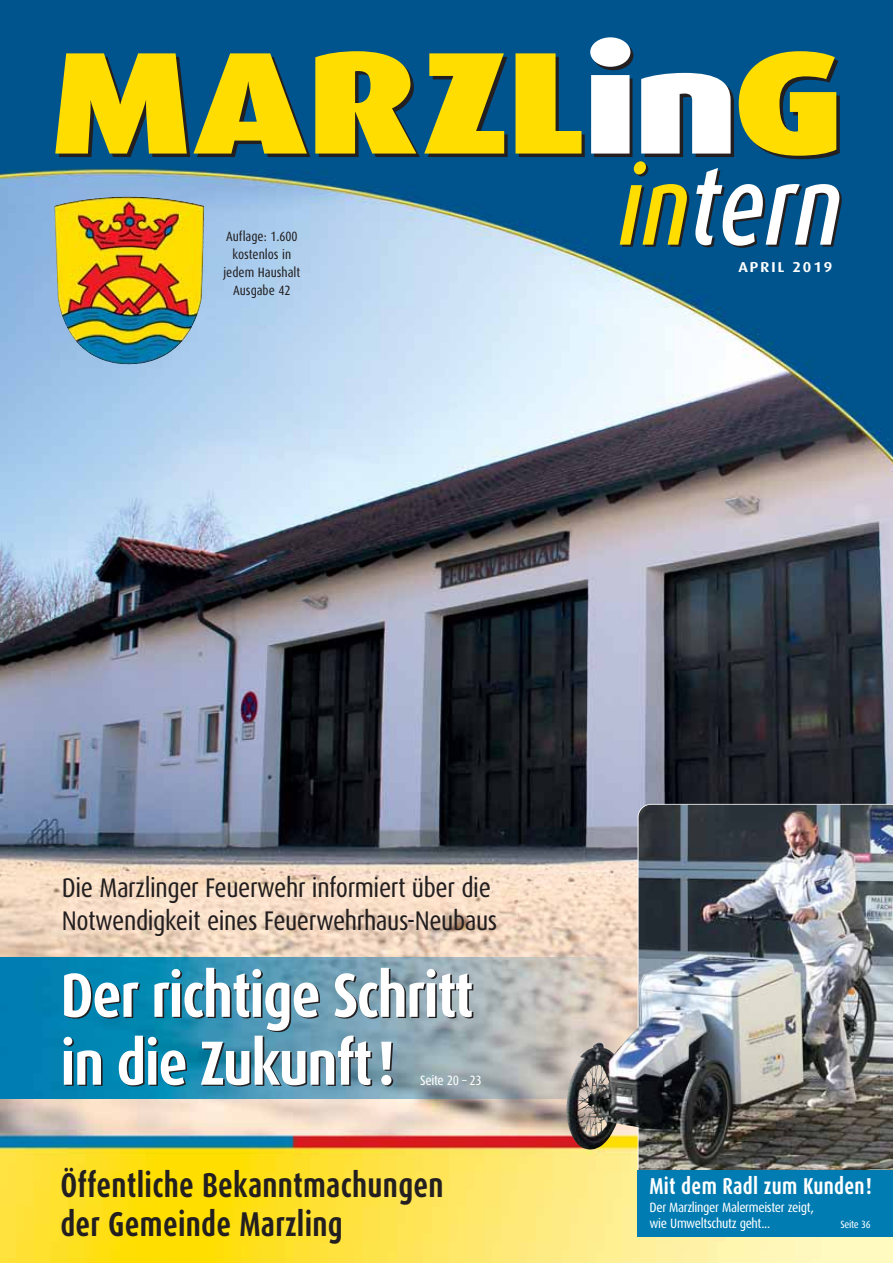
<style>
.page{position:relative;width:893px;height:1263px;background:#fff}
.page>*{position:absolute;margin:0;border:0;box-sizing:border-box;transform-origin:0 0}
.t1{font:900 145.65px "Dax Wide";letter-spacing:.01em;color:#fd0}
.t2{font:italic 500 110.4px "Dax Condensed";color:#fff;scale:.91 1}
.t3{font:700 62.4px/67.8px "Dax Condensed";letter-spacing:-.025em;color:#fff}
.t4{font:700 34.5px/39px "Dax Condensed";letter-spacing:.01em;color:#231f20;scale:.9 1}
.t5{font:27px/33px "Dax Condensed";letter-spacing:-.015em;color:#231f20}
.t6{font:700 22.95px "Dax Condensed";letter-spacing:.015em;color:#fff;scale:.9 1}
.t7{font:700 14.25px "Dax Wide";letter-spacing:.155em;color:#fff;scale:.92 1}
.t8{font:13.5px/16.2px "Dax Condensed";letter-spacing:-.025em;color:#fff}
.t9{font:13.5px/18px "Dax Condensed";color:#231f20;text-align:center}
.t10{font:10.5px "Dax Condensed";letter-spacing:-.025em;color:#fff}
.s1{color:#231f20}
.s2{color:#fd0}
</style>
<div class="page">
<img style="left:0;top:0;width:893px;height:1263px">
<img style="left:54px;top:197px;width:113px;height:9px">
<img style="left:0;top:957px;width:638px;height:142px">
<img style="left:638px;top:804px;width:255px;height:366px">
<img style="left:566px;top:967px;width:97px;height:183px">
<div style="left:638px;top:1170px;width:255px;height:67px;background:#007cb2"></div>
<h1 class="t1" style="left:52px;top:53px;width:797px">MARZL<span class="s1">inG</span></h1>
<h2 class="t2" style="left:618px;top:151px;width:247px"><span class="s2">in</span>tern</h2>
<p class="t7" style="left:738px;top:262px;width:104px">APRIL 2019</p>
<p class="t9" style="left:223px;top:228px;width:78px">Auflage: 1.600 kostenlos in jedem Haushalt<br>Ausgabe 42</p>
<p class="t5" style="left:62px;top:873px;width:437px">Die Marzlinger Feuerwehr informiert über die<br>Notwendigkeit eines Feuerwehrhaus-Neubaus</p>
<h3 class="t3" style="left:60px;top:964px;width:415px">Der richtige Schritt in die Zukunft!</h3>
<p class="t8" style="left:420px;top:1072px;width:63px">Seite 20 – 23</p>
<p class="t4" style="left:60px;top:1167px;width:427px">Öffentliche Bekannt machungen der Gemeinde Marzling</p>
<p class="t6" style="left:649px;top:1175px;width:249px">Mit dem Radl zum Kunden!</p>
<p class="t8" style="left:649px;top:1200px;width:166px">Der Marzlinger Malermeister zeigt, wie Umweltschutz geht...</p>
<p class="t10" style="left:840px;top:1219px;width:32px">Seite 36</p>
</div>
